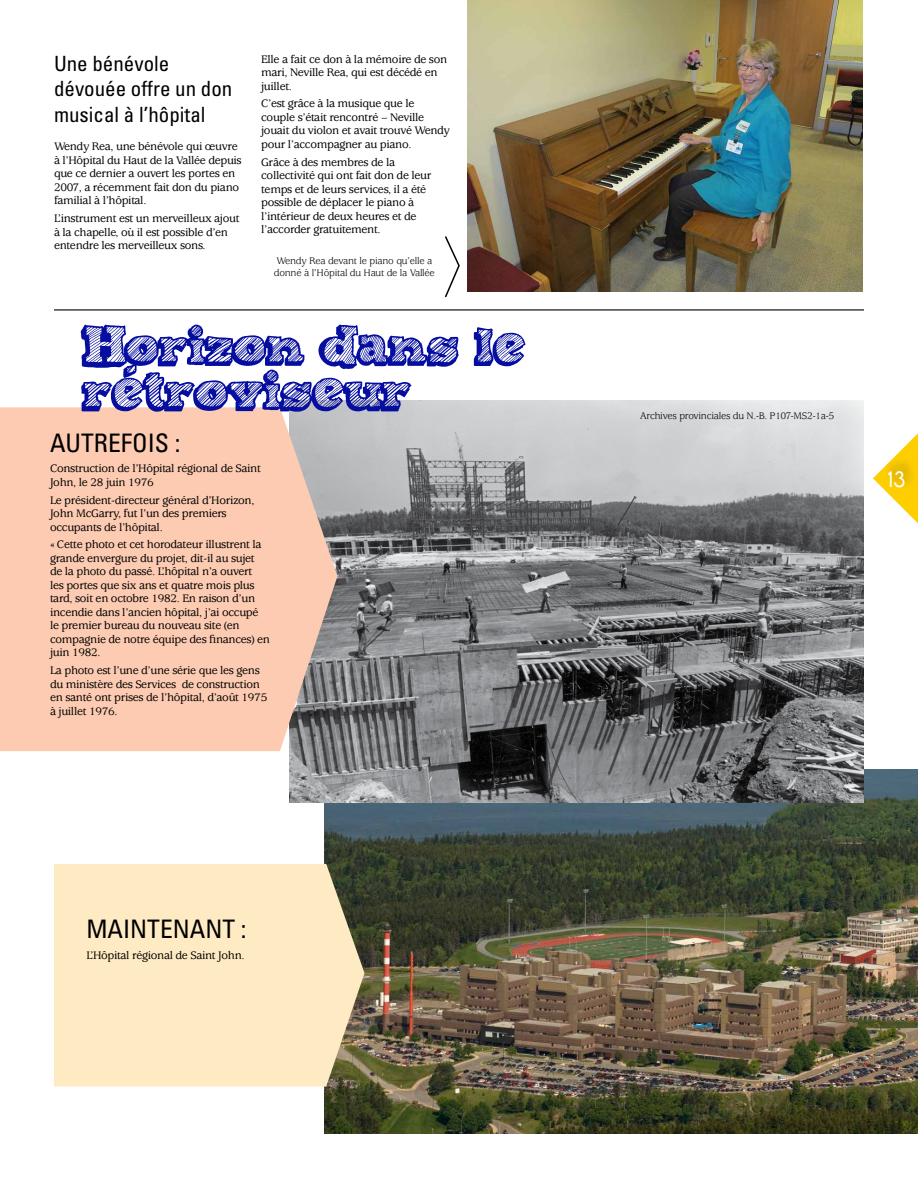
<style>
.page{position:relative;width:918px;height:1188px;background:#fff}
.page>*{position:absolute;margin:0;border:0;box-sizing:border-box;transform-origin:0 0}
.t1{font:condensed 25.5px "Univers";color:#000}
.t2{font:700 24px "Rawengulk";color:#fff}
.t3{font:condensed 21px/25.5px "Univers";color:#000}
.t4{font:500 12px/13.5px "Usherwood";letter-spacing:-.025em;color:#000}
.t5{font:10.5px/12px "Usherwood";letter-spacing:-.025em;color:#000}
</style>
<div class="page">
<svg style="left:873px;top:433px;width:45px;height:91px"></svg>
<div style="left:884px;top:458px;width:32px;height:31px;background:#000;opacity:.37"></div>
<img style="left:324px;top:770px;width:594px;height:364px">
<div style="left:54px;top:864px;width:310px;height:222px;background:#ffebc3"></div>
<hr style="left:54px;top:309px;width:810px;height:1px;background:#000">
<img style="left:289px;top:400px;width:575px;height:403px">
<svg style="left:0;top:407px;width:338px;height:344px;background:#f2c6ae"></svg>
<img style="left:467px;top:0;width:396px;height:291px">
<svg style="left:444px;top:236px;width:16px;height:62px"></svg>
<svg style="left:81px;top:325px;width:444px;height:87px"></svg>
<h3 class="t3" style="left:54px;top:50px;width:180px">Une bénévole dévouée offre un don musical à l’hôpital</h3>
<p class="t4" style="left:54px;top:140px;width:189px">Wendy Rea, une bénévole qui œuvre à l’Hôpital du Haut de la Vallée depuis que ce dernier a ouvert les portes en<br>2007, a récemment fait don du piano familial à l’hôpital.</p>
<p class="t4" style="left:54px;top:212px;width:187px">L’instrument est un merveilleux ajout à la chapelle, où il est possible d’en entendre les merveilleux sons.</p>
<p class="t4" style="left:261px;top:52px;width:188px">Elle a fait ce don à la mémoire de son mari, Neville Rea, qui est décédé en juillet.</p>
<p class="t4" style="left:261px;top:97px;width:190px">C’est grâce à la musique que le couple s’était rencontré – Neville jouait du violon et avait trouvé Wendy pour l’accompagner au piano.</p>
<p class="t4" style="left:261px;top:155px;width:172px">Grâce à des membres de la collectivité qui ont fait don de leur temps et de leurs services, il a été possible de déplacer le piano à l’intérieur de deux heures et de l’accorder gratuitement.</p>
<p class="t5" style="left:274px;top:255px;width:162px">Wendy Rea devant le piano qu’elle a donné à l’Hôpital du Haut de la Vallée</p>
<h1 class="t1" style="left:50px;top:427px;width:132px">AUTREFOIS :</h1>
<p class="t4" style="left:50px;top:462px;width:212px">Construction de l’Hôpital régional de Saint<br>John, le 28 juin 1976</p>
<p class="t4" style="left:50px;top:493px;width:206px">Le président-directeur général d’Horizon,<br>John McGarry, fut l’un des premiers occupants de l’hôpital.</p>
<p class="t4" style="left:50px;top:538px;width:222px">« Cette photo et cet horodateur illustrent la grande envergure du projet, dit-il au sujet de la photo du passé. L’hôpital n’a ouvert<br>les portes que six ans et quatre mois plus tard, soit en octobre 1982. En raison d’un incendie dans l’ancien hôpital, j’ai occupé le premier bureau du nouveau site (en compagnie de notre équipe des finances) en juin 1982.</p>
<p class="t4" style="left:50px;top:664px;width:219px">La photo est l’une d’une série que les gens du ministère des Services de construction en santé ont prises de l’hôpital, d’août 1975 à juillet 1976.</p>
<h1 class="t1" style="left:86px;top:913px;width:162px">MAINTENANT :</h1>
<p class="t4" style="left:86px;top:948px;width:160px">L’Hôpital régional de Saint John.</p>
<p class="t5" style="left:640px;top:411px;width:196px">Archives provinciales du N.-B. P107-MS2-1a-5</p>
<h2 class="t2" style="left:887px;top:465px;width:19px">13</h2>
</div>
